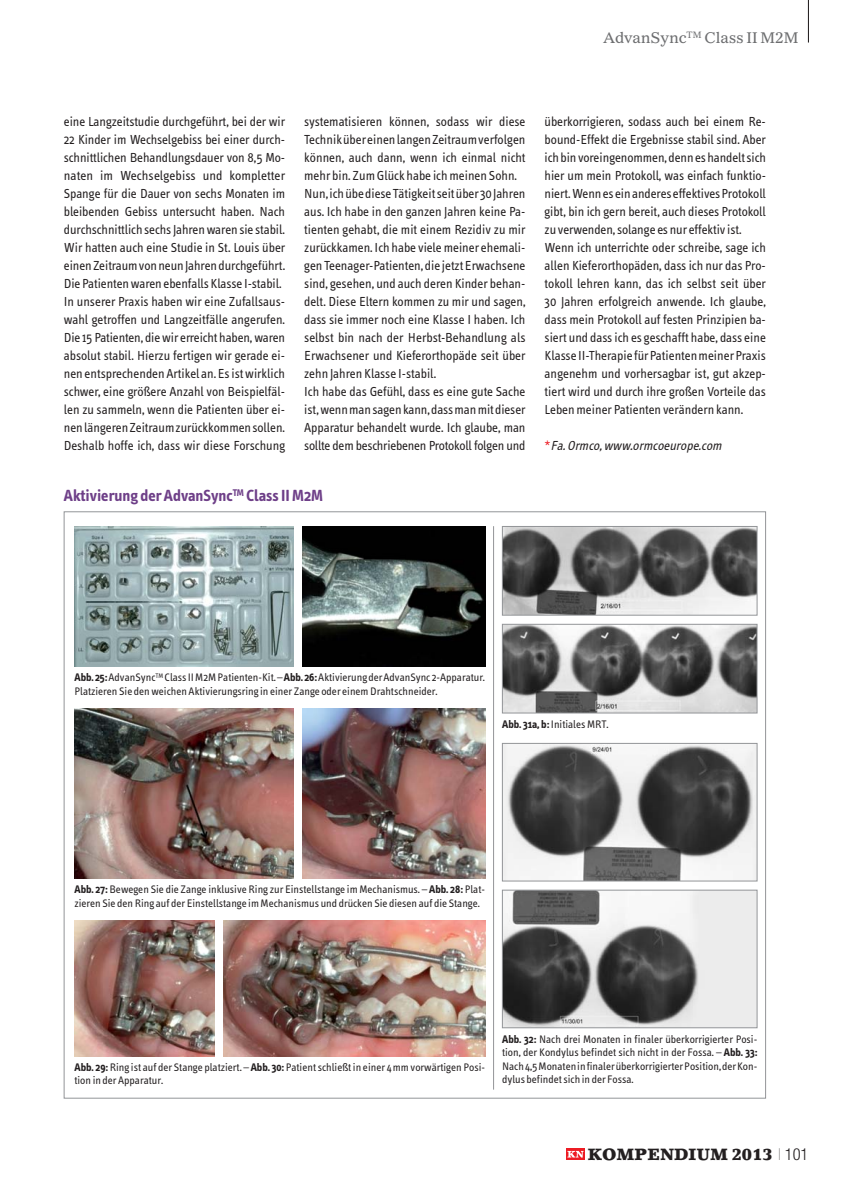
<style>
.page{position:relative;width:851px;height:1191px;background:#fff}
.page>*{position:absolute;margin:0;border:0;box-sizing:border-box;transform-origin:0 0}
.t1{font:700 16.5px "Info Text";color:#6e3f88}
.t2{font:900 16.2px "Lino Letter";color:#231f20}
.t3{font:15px "Gazette LH";color:#6d6e70}
.t4{font:13.5px/18px "Info Text";color:#231f20}
.t5{font:italic 13.5px "Info Text";color:#231f20}
.t6{font:11.25px/13.5px "Info Text";color:#231f20}
.s1{font-style:normal;color:#ed1c24}
.s2{font-weight:700}
.s3{font-family:"Helvetica Neue";font-weight:200;font-size:16.5px}
.s4{font-family:"Helvetica Neue";font-weight:300;font-stretch:condensed;font-size:16.5px}
</style>
<div class="page">
<hr style="left:807px;top:0;width:1px;height:43px;background:#231f20">
<svg style="left:566px;top:1148px;width:18px;height:12px"></svg>
<svg style="left:567px;top:1150px;width:16px;height:7px"></svg>
<hr style="left:493px;top:526px;width:1px;height:563px;background:#939598">
<img style="left:74px;top:526px;width:219px;height:140px">
<img style="left:302px;top:526px;width:183px;height:140px">
<img style="left:302px;top:708px;width:183px;height:170px">
<img style="left:504px;top:528px;width:251px;height:85px">
<div style="left:502px;top:526px;width:255px;height:89px;border:1px solid #939598"></div>
<img style="left:504px;top:626px;width:251px;height:85px">
<div style="left:502px;top:624px;width:255px;height:89px;border:1px solid #939598"></div>
<img style="left:74px;top:708px;width:219px;height:170px">
<img style="left:74px;top:920px;width:141px;height:136px">
<img style="left:223px;top:920px;width:262px;height:136px">
<img style="left:504px;top:745px;width:251px;height:134px">
<div style="left:502px;top:743px;width:255px;height:138px;border:1px solid #939598"></div>
<img style="left:504px;top:892px;width:251px;height:134px">
<div style="left:502px;top:890px;width:255px;height:138px;border:1px solid #939598"></div>
<p class="t3" style="left:603px;top:30px;width:197px">AdvanSync<sup>TM</sup> Class II M2M</p>
<p class="t4" style="left:64px;top:114px;width:223px">eine Langzeitstudie durchgeführt, bei der wir 22 Kinder im Wechselgebiss bei einer durch&shy;schnittlichen Behandlungsdauer von 8,5 Mo&shy;naten im Wechselgebiss und kompletter Spange für die Dauer von sechs Monaten im bleibenden Gebiss untersucht haben. Nach durchschnittlich sechs Jahren waren sie stabil.<br>Wir hatten auch eine Studie in St. Louis über einen Zeitraum von neun Jahren durchgeführt.<br>Die Patienten waren ebenfalls Klasse I-stabil.<br>In unserer Praxis haben wir eine Zufallsaus&shy;wahl getroffen und Langzeitfälle angerufen.<br>Die 15 Patienten, die wir erreicht haben, waren absolut stabil. Hierzu fertigen wir gerade ei&shy;nen entsprechenden Artikel an. Es ist wirklich schwer, eine größere Anzahl von Beispielfäl&shy;len zu sammeln, wenn die Patienten über ei&shy;nen längeren Zeitraum zurückkommen sollen.<br>Deshalb hoffe ich, dass wir diese Forschung</p>
<p class="t4" style="left:304px;top:114px;width:223px">systematisieren können, sodass wir diese Technik über einen langen Zeitraum verfolgen können, auch dann, wenn ich einmal nicht mehr bin. Zum Glück habe ich meinen Sohn.<br>Nun, ich übe diese Tätigkeit seit über 30 Jahren aus. Ich habe in den ganzen Jahren keine Pa&shy;tienten gehabt, die mit einem Rezidiv zu mir zurückkamen. Ich habe viele meiner ehemali&shy;gen Teenager-Patienten, die jetzt Erwachsene sind, gesehen, und auch deren Kinder behan&shy;delt. Diese Eltern kommen zu mir und sagen, dass sie immer noch eine Klasse I haben. Ich selbst bin nach der Herbst-Behandlung als Erwachsener und Kieferorthopäde seit über zehn Jahren Klasse I-stabil.<br>Ich habe das Gefühl, dass es eine gute Sache ist, wenn man sagen kann, dass man mit dieser Apparatur behandelt wurde. Ich glaube, man sollte dem beschriebenen Protokoll folgen und</p>
<p class="t4" style="left:544px;top:114px;width:223px">überkorrigieren, sodass auch bei einem Re&shy;bound-Effekt die Ergebnisse stabil sind. Aber ich bin voreingenommen, denn es handelt sich hier um mein Protokoll, was einfach funktio&shy;niert. Wenn es ein anderes effektives Protokoll gibt, bin ich gern bereit, auch dieses Protokoll zu verwenden, solange es nur effektiv ist.<br>Wenn ich unterrichte oder schreibe, sage ich allen Kieferorthopäden, dass ich nur das Pro&shy;tokoll lehren kann, das ich selbst seit über 30 Jahren erfolgreich anwende. Ich glaube, dass mein Protokoll auf festen Prinzipien ba&shy;siert und dass ich es geschafft habe, dass eine Klasse II-Therapie für Patienten meiner Praxis angenehm und vorhersagbar ist, gut akzep&shy;tiert wird und durch ihre großen Vorteile das Leben meiner Patienten verändern kann.</p>
<p class="t5" style="left:544px;top:440px;width:181px"><span class="s1">*</span> Fa.Ormco,www.ormcoeurope.com</p>
<p class="t1" style="left:64px;top:489px;width:261px">Aktivierung der AdvanSync<sup>TM</sup> Class II M2M</p>
<p class="t6" style="left:74px;top:671px;width:412px"><span class="s2">Abb. 25:</span>AdvanSync<sup>TM</sup> Class II M2M Patienten-Kit. – <span class="s2">Abb. 26:</span>Aktivierung der AdvanSync 2-Apparatur.<br>Platzieren Sie den weichen Aktivierungsring in einer Zange oder einem Drahtschneider.</p>
<p class="t6" style="left:502px;top:718px;width:108px"><span class="s2">Abb. 31a, b:</span>Initiales MRT.</p>
<p class="t6" style="left:74px;top:883px;width:412px"><span class="s2">Abb. 27:</span> Bewegen Sie die Zange inklusive Ring zur Einstellstange im Mechanismus. – <span class="s2">Abb. 28:</span> Plat&shy;zieren Sie den Ring auf der Einstellstange im Mechanismus und drücken Sie diesen auf die Stange.</p>
<p class="t6" style="left:74px;top:1061px;width:412px"><span class="s2">Abb. 29:</span> Ring ist auf der Stange platziert. – <span class="s2">Abb. 30:</span> Patient schließt in einer 4mm vorwärtigen Posi&shy;tion in der Apparatur.</p>
<p class="t6" style="left:502px;top:1033px;width:257px;text-align:justify"><span class="s2">Abb. 32:</span> Nach drei Monaten in finaler überkorrigierter Posi&shy;tion, der Kondylus befindet sich nicht in der Fossa. – <span class="s2">Abb. 33:<br></span>Nach 4,5 Monaten in finaler überkorrigierter Position, der Kon&shy;dylus befindet sich in der Fossa.</p>
<p class="t2" style="left:588px;top:1148px;width:222px">KOMPENDIUM 2013 <span class="s3">I</span> <span class="s4">101</span></p>
</div>
